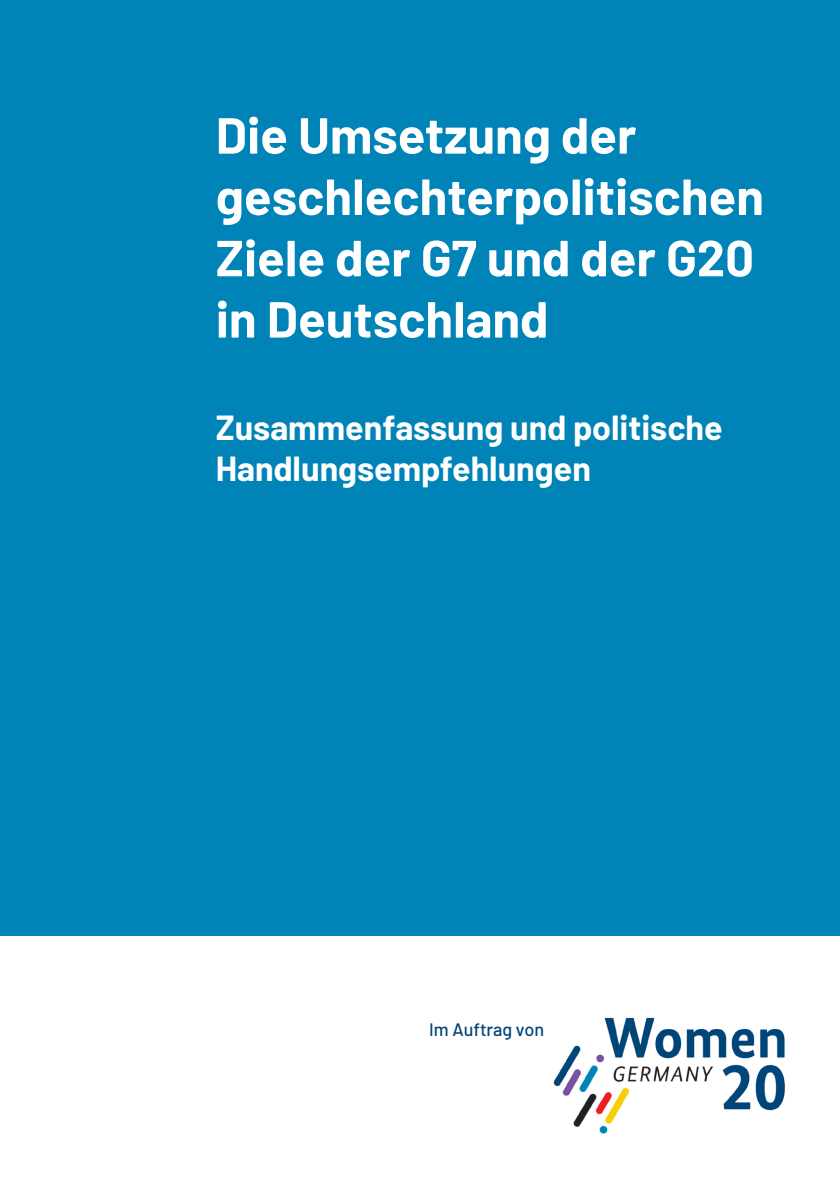
<style>
.page{position:relative;width:840px;height:1191px;background:#fff}
.page>*{position:absolute;margin:0;border:0;box-sizing:border-box;transform-origin:0 0}
.t1{font:700 50.6px/61.2px "Barlow";color:#fff}
.t2{font:700 34px/40.8px "Barlow";color:#fff}
.t3{font:500 18px "Barlow";color:#004578}
</style>
<div class="page">
<div style="left:0;top:0;width:839px;height:935px;background:#0083b6"></div>
<img style="left:553px;top:1017px;width:232px;height:117px">
<p class="t1" style="left:215px;top:104px;width:549px">Die Umsetzung der geschlechterpolitischen<br>Ziele der G7 und der G20 in Deutschland</p>
<p class="t2" style="left:215px;top:407px;width:508px">Zusammenfassung und politische<br>Handlungsempfehlungen</p>
<p class="t3" style="left:429px;top:1017px;width:116px">Im Auftrag von</p>
</div>
